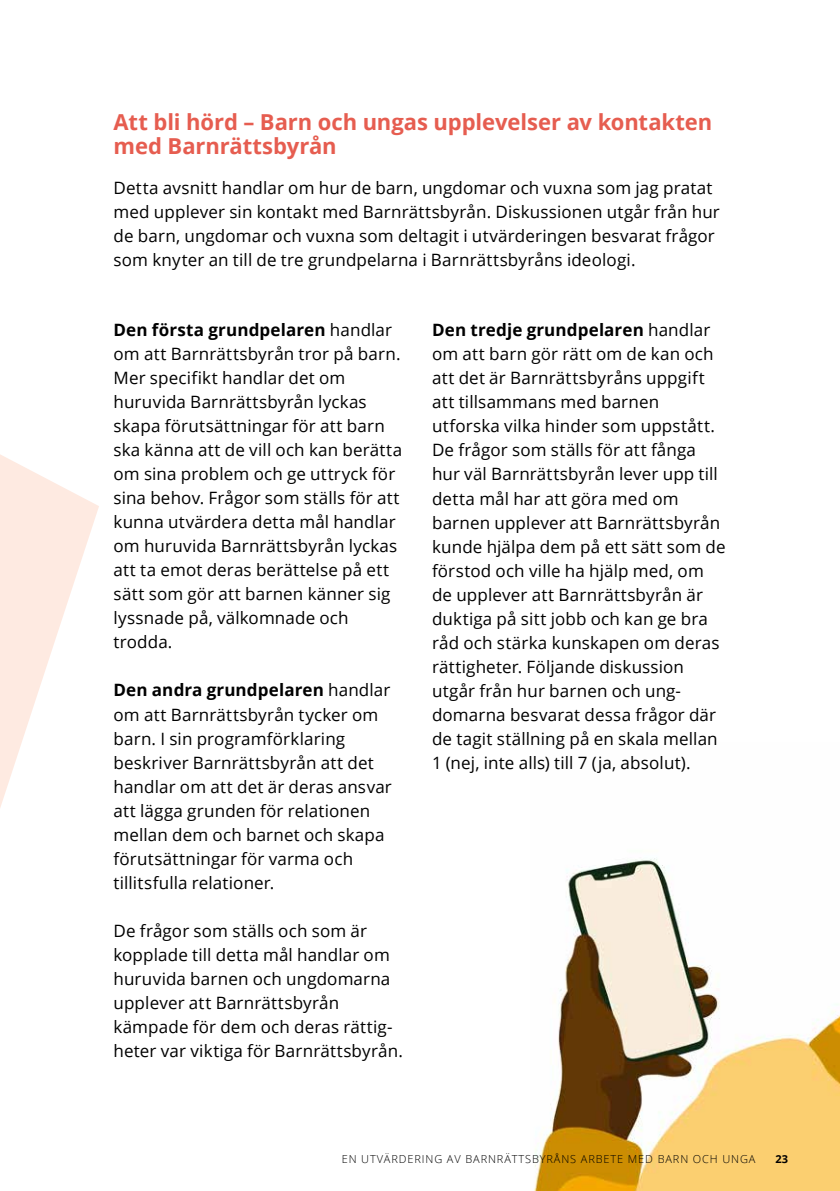
<style>
.page{position:relative;width:840px;height:1191px;background:#fff}
.page>*{position:absolute;margin:0;border:0;box-sizing:border-box;transform-origin:0 0}
.t1{font:700 22px/24px "Open Sans";letter-spacing:-.005em;color:#e65d50}
.t2{font:17px/24px "Open Sans";letter-spacing:.01em;color:#000}
.t3{font:300 11px "Open Sans";letter-spacing:.08em;color:#000}
.t4{font:700 11px "Open Sans";color:#000}
.s1{font-weight:700}
</style>
<div class="page">
<svg style="left:0;top:454px;width:99px;height:354px"></svg>
<img style="left:534px;top:858px;width:305px;height:333px">
<p class="t1" style="left:113px;top:110px;width:600px">Att bli hörd – Barn och ungas upplevelser av kontakten med Barnrättsbyrån</p>
<p class="t2" style="left:113px;top:175px;width:607px">Detta avsnitt handlar om hur de barn, ungdomar och vuxna som jag pratat med upplever sin kontakt med Barnrättsbyrån. Diskussionen utgår från hur de barn, ungdomar och vuxna som deltagit i utvärderingen besvarat frågor som knyter an till de tre grundpelarna i Barnrättsbyråns ideologi.</p>
<p class="t2" style="left:113px;top:318px;width:290px"><span class="s1">Den första grundpelaren</span> handlar om att Barnrättsbyrån tror på barn.<br>Mer specifikt handlar det om huruvida Barnrättsbyrån lyckas skapa förutsättningar för att barn ska känna att de vill och kan berätta om sina problem och ge uttryck för sina behov. Frågor som ställs för att kunna utvärdera detta mål handlar om huruvida Barnrättsbyrån lyckas att ta emot deras berättelse på ett sätt som gör att barnen känner sig lyssnade på, välkomnade och trodda.</p>
<p class="t2" style="left:113px;top:678px;width:280px"><span class="s1">Den andra grundpelaren</span> handlar om att Barnrättsbyrån tycker om barn. I sin programförklaring beskriver Barnrättsbyrån att det handlar om att det är deras ansvar att lägga grunden för relationen mellan dem och barnet och skapa förutsättningar för varma och tillitsfulla relationer.</p>
<p class="t2" style="left:113px;top:918px;width:291px">De frågor som ställs och som är kopplade till detta mål handlar om huruvida barnen och ungdomarna upplever att Barnrättsbyrån kämpade för dem och deras rättig&shy;heter var viktiga för Barnrättsbyrån.</p>
<p class="t2" style="left:432px;top:318px;width:295px"><span class="s1">Den tredje grundpelaren</span> handlar om att barn gör rätt om de kan och att det är Barnrättsbyråns uppgift att tillsammans med barnen utforska vilka hinder som uppstått.<br>De frågor som ställs för att fånga hur väl Barnrättsbyrån lever upp till detta mål har att göra med om barnen upplever att Barnrättsbyrån kunde hjälpa dem på ett sätt som de förstod och ville ha hjälp med, om de upplever att Barnrättsbyrån är duktiga på sitt jobb och kan ge bra råd och stärka kunskapen om deras rättigheter. Följande diskussion utgår från hur barnen och ung&shy;domarna besvarat dessa frågor där de tagit ställning på en skala mellan 1 (nej, inte alls) till 7 (ja, absolut).</p>
<p class="t3" style="left:341px;top:1151px;width:415px">EN UTVÄRDERING AV BARNRÄTTSBYRÅNS ARBETE MED BARN OCH UNGA</p>
<p class="t4" style="left:775px;top:1150px;width:14px">23</p>
</div>
